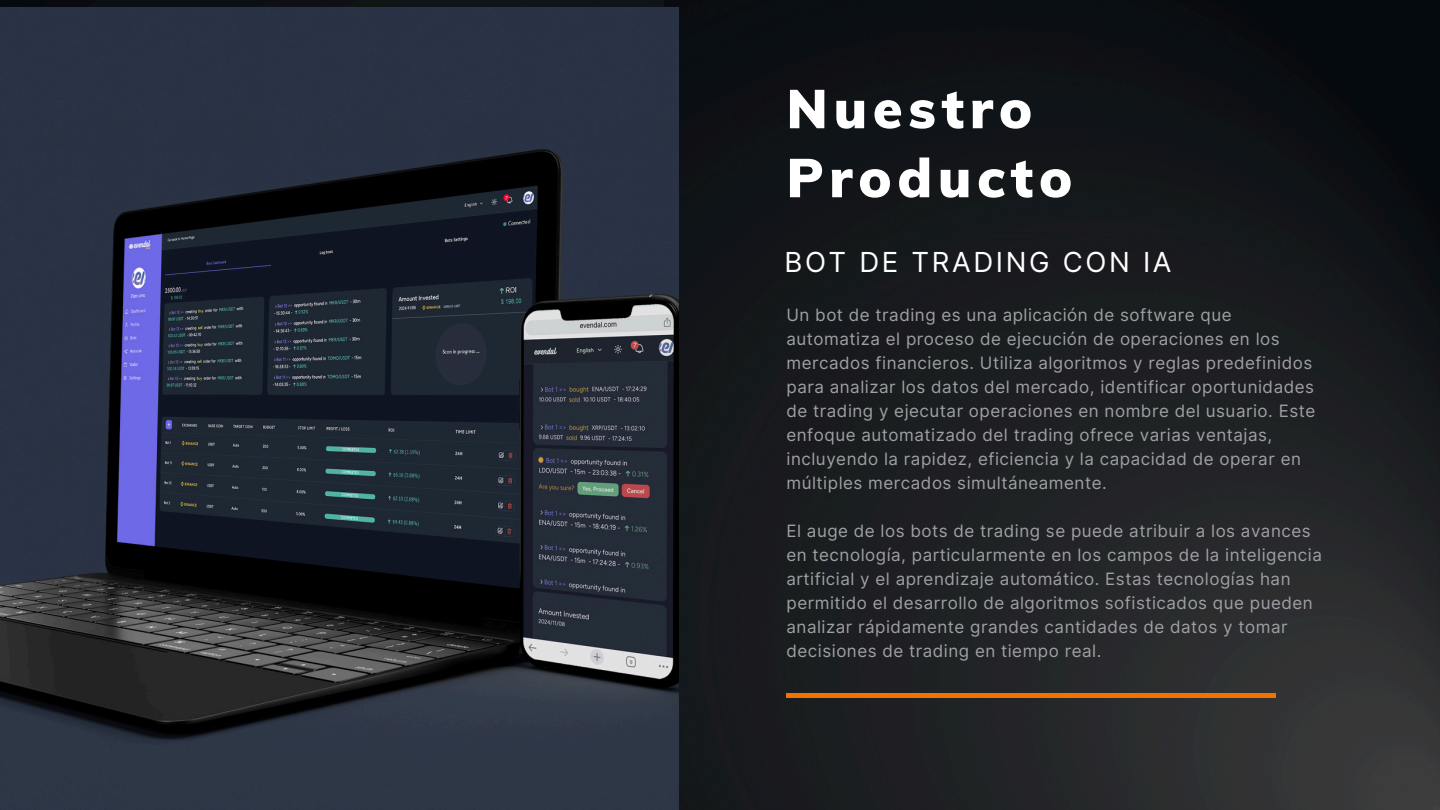
<style>
.page{position:relative;width:1440px;height:810px;background:#fff}
.page>*{position:absolute;margin:0;border:0;box-sizing:border-box;transform-origin:0 0}
.t1{font:900 54px/69px "Muli";letter-spacing:.105em;color:#fff}
.t2{font:27.6px "Inter";letter-spacing:.095em;color:#fff}
.t3{font:17px/24px "Inter";letter-spacing:.03em;color:#9fa0a4}
</style>
<div class="page">
<img style="left:664px;top:0;width:776px;height:810px">
<div style="left:787px;top:693px;width:489px;height:5px;background:#f27100"></div>
<img style="left:0;top:7px;width:678px;height:803px">
<h1 class="t1" style="left:787px;top:73px;width:287px">Nuestro<br>Producto</h1>
<h2 class="t2" style="left:784px;top:245px;width:389px">BOT DE TRADING CON IA</h2>
<p class="t3" style="left:787px;top:303px;width:530px">Un bot de trading es una aplicación de software que automatiza el proceso de ejecución de operaciones en los mercados financieros. Utiliza algoritmos y reglas predefinidos para analizar los datos del mercado, identificar oportunidades de trading y ejecutar operaciones en nombre del usuario. Este enfoque automatizado del trading ofrece varias ventajas, incluyendo la rapidez, eficiencia y la capacidad de operar en múltiples mercados simultáneamente.</p>
<p class="t3" style="left:787px;top:519px;width:537px">El auge de los bots de trading se puede atribuir a los avances en tecnología, particularmente en los campos de la inteligencia artificial y el aprendizaje automático. Estas tecnologías han permitido el desarrollo de algoritmos sofisticados que pueden analizar rápidamente grandes cantidades de datos y tomar decisiones de trading en tiempo real.</p>
</div>
